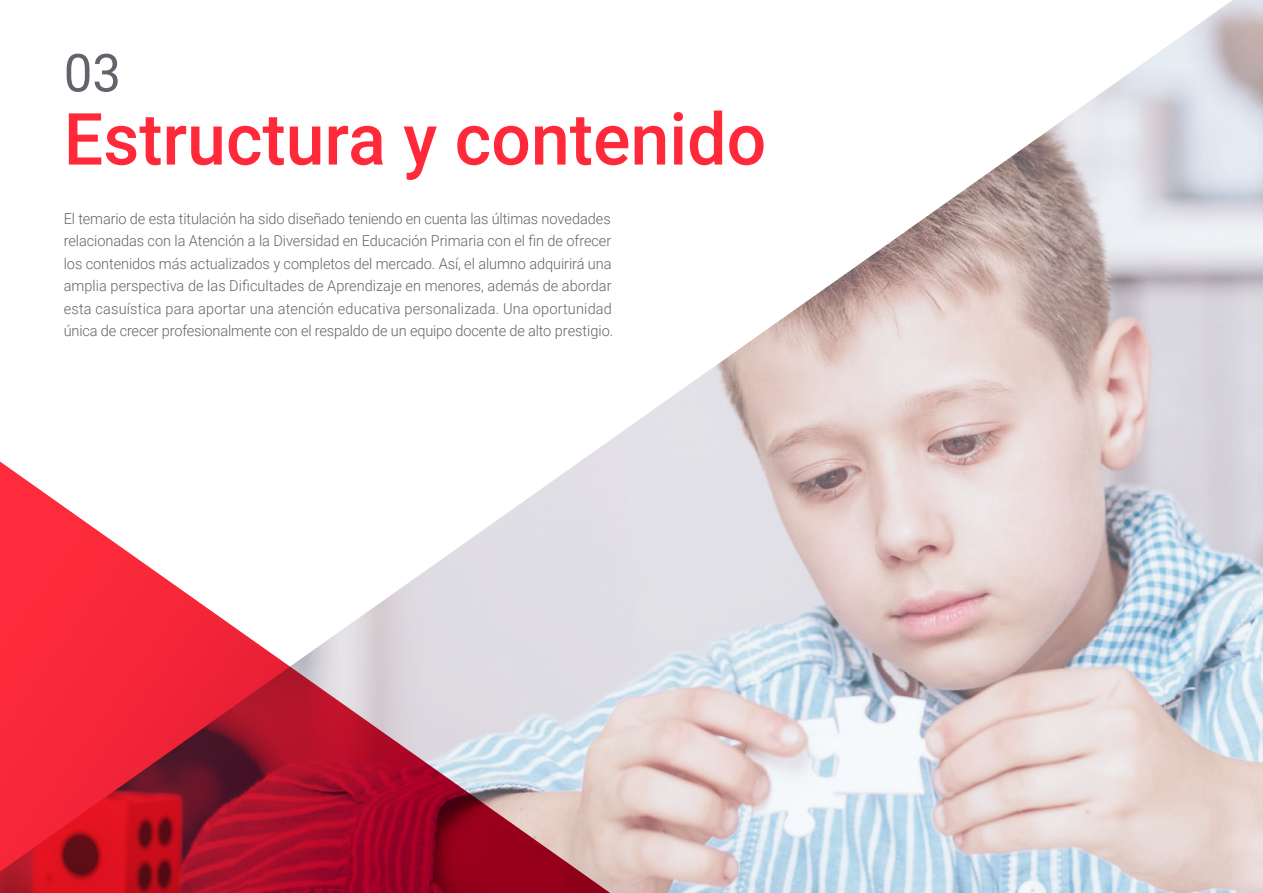
<style>
.page{position:relative;width:1263px;height:893px;background:#fff}
.page>*{position:absolute;margin:0;border:0;box-sizing:border-box;transform-origin:0 0}
.t1{font:500 72px "Roboto";color:#ff293a}
.t2{font:52.5px "Roboto";color:#61646a}
.t3{font:300 15px/22.5px "Roboto";letter-spacing:-.005em;color:#61646a}
</style>
<div class="page">
<img style="left:602px;top:0;width:661px;height:893px">
<svg style="left:0;top:446px;width:640px;height:447px"></svg>
<h2 class="t2" style="left:64px;top:36px;width:59px">03</h2>
<h1 class="t1" style="left:64px;top:89px;width:704px">Estructura y contenido</h1>
<p class="t3" style="left:64px;top:207px;width:551px">El temario de esta titulación ha sido diseñado teniendo en cuenta las últimas novedades relacionadas con la Atención a la Diversidad en Educación Primaria con el fin de ofrecer los contenidos más actualizados y completos del mercado. Así, el alumno adquirirá una amplia perspectiva de las Dificultades de Aprendizaje en menores, además de abordar esta casuística para aportar una atención educativa personalizada. Una oportunidad única de crecer profesionalmente con el respaldo de un equipo docente de alto prestigio.</p>
</div>
